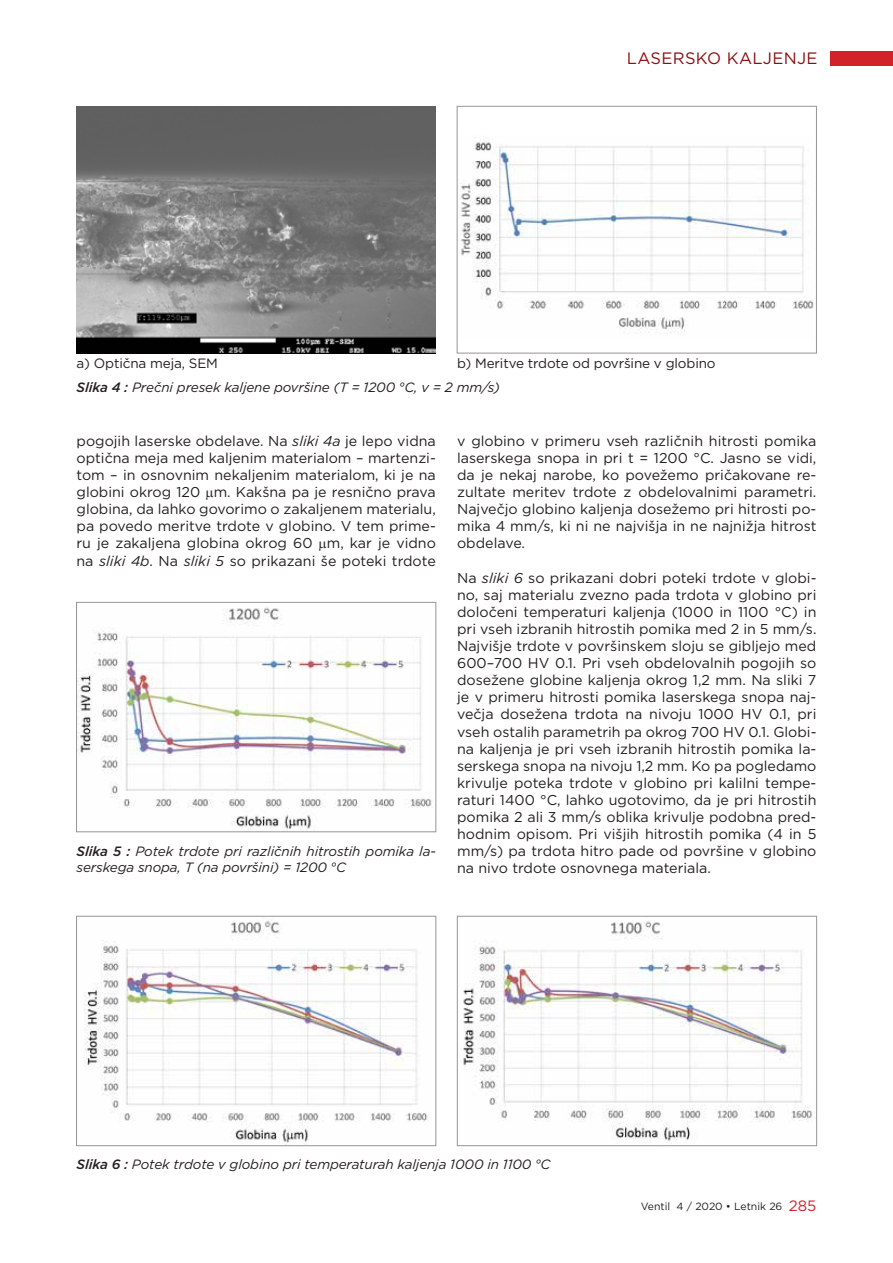
<style>
.page{position:relative;width:893px;height:1263px;background:#fff}
.page>*{position:absolute;margin:0;border:0;box-sizing:border-box;transform-origin:0 0}
.t1{font:16.5px "Gotham";letter-spacing:.02em;color:#8b0e11}
.t2{font:15px "Gotham";color:#d2232a}
.t3{font:14.25px/17.1px "Gotham";color:#231f20;text-align:justify}
.t4{font:italic 13.5px/16.2px "Gotham";letter-spacing:-.01em;color:#231f20}
.t5{font:13.5px "Gotham";letter-spacing:-.01em;color:#231f20}
.t6{font:10.5px "Gotham";color:#231f20}
.s1{font-weight:500}
.s2{font-style:italic}
</style>
<div class="page">
<div style="left:831px;top:51px;width:62px;height:14px;background:#d2232a"></div>
<img style="left:77px;top:106px;width:359px;height:247px">
<img style="left:459px;top:137px;width:356px;height:196px">
<div style="left:457px;top:106px;width:360px;height:247px;border:1px solid #949698"></div>
<img style="left:78px;top:607px;width:354px;height:222px">
<div style="left:76px;top:602px;width:360px;height:230px;border:1px solid #949698"></div>
<img style="left:84px;top:920px;width:344px;height:223px">
<div style="left:76px;top:916px;width:360px;height:230px;border:1px solid #949698"></div>
<img style="left:463px;top:921px;width:350px;height:220px">
<div style="left:457px;top:916px;width:360px;height:230px;border:1px solid #949698"></div>
<p class="t1" style="left:627px;top:48px;width:192px">LASERSKO KALJENJE</p>
<p class="t5" style="left:77px;top:355px;width:143px">a) Optična meja, SEM</p>
<p class="t5" style="left:457px;top:355px;width:260px">b) Meritve trdote od površine v globino</p>
<p class="t4" style="left:77px;top:379px;width:425px"><span class="s1">Slika 4 :</span> Prečni presek kaljene površine (T = 1200 °C, v = 2 mm/s)</p>
<p class="t3" style="left:77px;top:432px;width:361px">pogojih laserske obdelave. Na <span class="s2">sliki 4a</span> je lepo vidna optična meja med kaljenim materialom – martenzi&shy;tom – in osnovnim nekaljenim materialom, ki je na globini okrog 120 m. Kakšna pa je resnično prava globina, da lahko govorimo o zakaljenem materialu, pa povedo meritve trdote v globino. V tem prime&shy;ru je zakaljena globina okrog 60 m, kar je vidno na <span class="s2">sliki 4b</span>. Na <span class="s2">sliki 5</span> so prikazani še poteki trdote</p>
<p class="t3" style="left:457px;top:432px;width:361px">v globino v primeru vseh različnih hitrosti pomika laserskega snopa in pri t = 1200 °C. Jasno se vidi, da je nekaj narobe, ko povežemo pričakovane re&shy;zultate meritev trdote z obdelovalnimi parametri.<br>Največjo globino kaljenja dosežemo pri hitrosti po&shy;mika 4 mm/s, ki ni ne najvišja in ne najnižja hitrost obdelave.</p>
<p class="t3" style="left:457px;top:569px;width:361px">Na <span class="s2">sliki 6</span> so prikazani dobri poteki trdote v globi&shy;no, saj materialu zvezno pada trdota v globino pri določeni temperaturi kaljenja (1000 in 1100 °C) in pri vseh izbranih hitrostih pomika med 2 in 5 mm/s.<br>Najvišje trdote v površinskem sloju se gibljejo med 600–700 HV 0.1. Pri vseh obdelovalnih pogojih so dosežene globine kaljenja okrog 1,2 mm. Na sliki 7 je v primeru hitrosti pomika laserskega snopa naj&shy;večja dosežena trdota na nivoju 1000 HV 0.1, pri vseh ostalih parametrih pa okrog 700 HV 0.1. Globi&shy;na kaljenja je pri vseh izbranih hitrostih pomika la&shy;serskega snopa na nivoju 1,2 mm. Ko pa pogledamo krivulje poteka trdote v globino pri kalilni tempe&shy;raturi 1400 °C, lahko ugotovimo, da je pri hitrostih pomika 2 ali 3 mm/s oblika krivulje podobna pred&shy;hodnim opisom. Pri višjih hitrostih pomika (4 in 5 mm/s) pa trdota hitro pade od površine v globino na nivo trdote osnovnega materiala.</p>
<p class="t4" style="left:77px;top:842px;width:361px"><span class="s1">Slika 5 :</span> Potek trdote pri različnih hitrostih pomika la&shy;serskega snopa, T (na površini) = 1200 °C</p>
<p class="t4" style="left:77px;top:1156px;width:475px"><span class="s1">Slika 6 :</span> Potek trdote v globino pri temperaturah kaljenja 1000 in 1100 °C</p>
<p class="t2" style="left:789px;top:1196px;width:29px">285</p>
<p class="t6" style="left:641px;top:1199px;width:143px">Ventil 4 / 2020 • Letnik 26</p>
</div>
